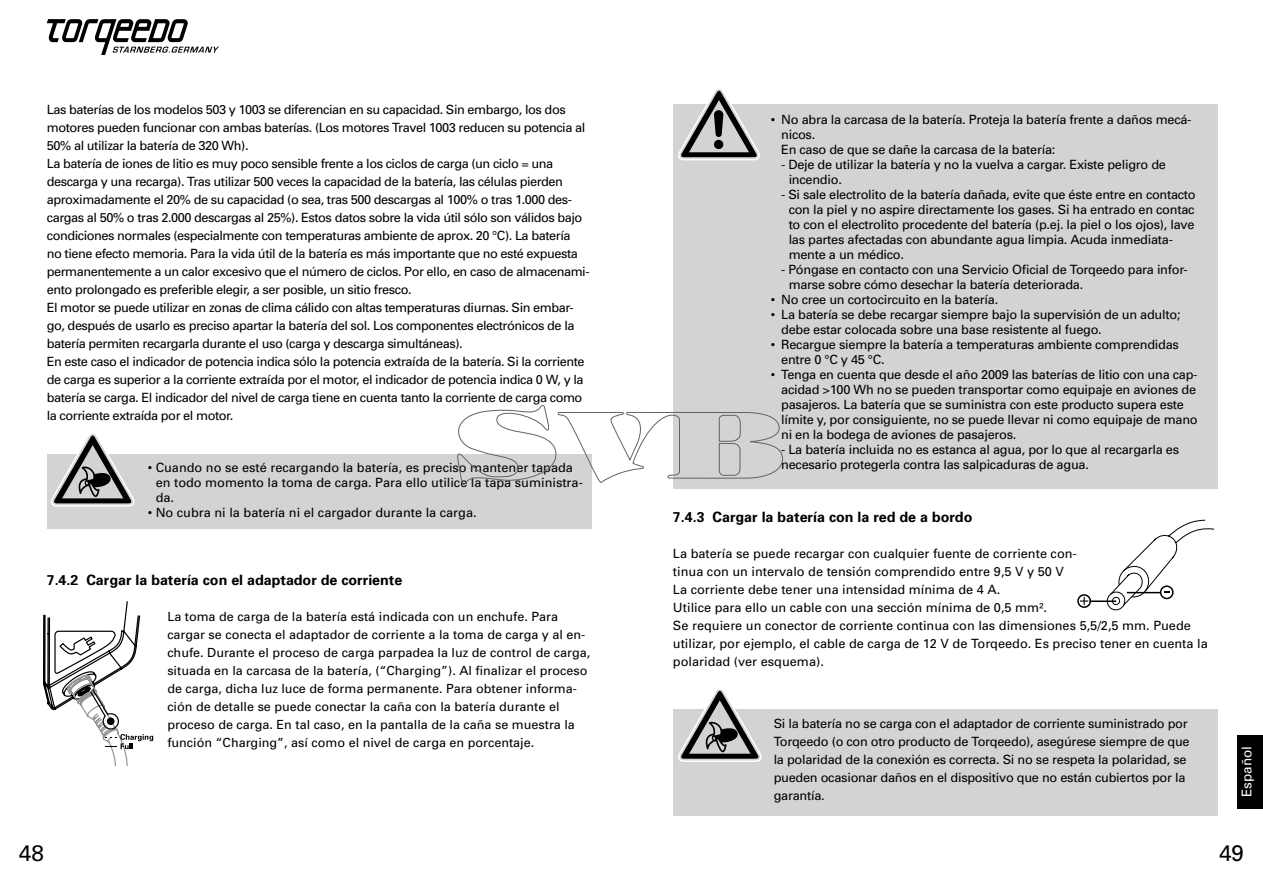
<style>
.page{position:relative;width:1263px;height:893px;background:#fff}
.page>*{position:absolute;margin:0;border:0;box-sizing:border-box;transform-origin:0 0}
.t1{font:22.5px "Univers";color:#000}
.t2{font:700 14.25px "Univers";color:#000}
.t3{font:13.5px "Univers";color:#fff}
.t4{font:12.75px/18px "Univers";letter-spacing:-.02em;color:#000}
.t5{font:12.75px/18px "Univers";color:#000}
.t6{font:12.6px/18px "Univers";color:#000}
</style>
<div class="page">
<svg style="left:47px;top:19px;width:172px;height:36px"></svg>
<div style="left:1237px;top:735px;width:26px;height:73px;background:#000"></div>
<svg style="left:43px;top:601px;width:110px;height:164px"></svg>
<div style="left:47px;top:455px;width:544px;height:74px;background:#d1d3d4"></div>
<svg style="left:50px;top:434px;width:87px;height:73px"></svg>
<div style="left:673px;top:104px;width:544px;height:384px;background:#d1d3d4"></div>
<svg style="left:678px;top:89px;width:82px;height:72px"></svg>
<div style="left:673px;top:710px;width:544px;height:106px;background:#d1d3d4"></div>
<svg style="left:677px;top:689px;width:87px;height:73px"></svg>
<div style="left:1077px;top:594px;width:14px;height:14px;border:2px solid #000;border-radius:50%"></div>
<svg style="left:1080px;top:597px;width:8px;height:8px"></svg>
<svg style="left:1106px;top:519px;width:108px;height:92px"></svg>
<hr style="left:1089px;top:600px;width:27px;height:2px;background:#000">
<hr style="left:1127px;top:592px;width:33px;height:1px;background:#000">
<svg style="left:450px;top:405px;width:333px;height:82px"></svg>
<p class="t4" style="left:47px;top:100px;width:544px">Las baterías de los modelos 503 y 1003 se diferencian en su capacidad. Sin embargo, los dos motores pueden funcionar con ambas baterías. (Los motores Travel 1003 reducen su potencia al 50% al utilizar la batería de 320 Wh).<br>La batería de iones de litio es muy poco sensible frente a los ciclos de carga (un ciclo = una descarga y una recarga). Tras utilizar 500 veces la capacidad de la batería, las células pierden aproximadamente el 20% de su capacidad (o sea, tras 500 descargas al 100% o tras 1.000 des&shy;cargas al 50% o tras 2.000 descargas al 25%). Estos datos sobre la vida útil sólo son válidos bajo condiciones normales (especialmente con temperaturas ambiente de aprox. 20 °C). La batería<br>no tiene efecto memoria. Para la vida útil de la batería es más importante que no esté expuesta permanentemente a un calor excesivo que el número de ciclos. Por ello, en caso de almacenami&shy;ento prolongado es preferible elegir, a ser posible, un sitio fresco.<br>El motor se puede utilizar en zonas de clima cálido con altas temperaturas diurnas. Sin embar&shy;go, después de usarlo es preciso apartar la batería del sol. Los componentes electrónicos de la batería permiten recargarla durante el uso (carga y descarga simultáneas).<br>En este caso el indicador de potencia indica sólo la potencia extraída de la batería. Si la corriente de carga es superior a la corriente extraída por el motor, el indicador de potencia indica 0 W, y la batería se carga. El indicador del nivel de carga tiene en cuenta tanto la corriente de carga como la corriente extraída por el motor.</p>
<p class="t5" style="left:156px;top:460px;width:429px;line-height:15px;text-indent:-8px">• Cuando no se esté recargando la batería, es preciso mantener tapada en todo momento la toma de carga. Para ello utilice la tapa suministra&shy;da.</p>
<p class="t5" style="left:148px;top:504px;width:330px">• No cubra ni la batería ni el cargador durante la carga.</p>
<p class="t2" style="left:47px;top:571px;width:357px">7.4.2 Cargar la batería con el adaptador de corriente</p>
<p class="t6" style="left:167px;top:608px;width:424px">La toma de carga de la batería está indicada con un enchufe. Para cargar se conecta el adaptador de corriente a la toma de carga y al en&shy;chufe. Durante el proceso de carga parpadea la luz de control de carga, situada en la carcasa de la batería, (“Charging”). Al finalizar el proceso de carga, dicha luz luce de forma permanente. Para obtener informa&shy;ción de detalle se puede conectar la caña con la batería durante el proceso de carga. En tal caso, en la pantalla de la caña se muestra la función “Charging”, así como el nivel de carga en porcentaje.</p>
<p class="t4" style="left:781px;top:112px;width:412px;line-height:15px;text-indent:-11px">• No abra la carcasa de la batería. Proteja la batería frente a daños mecá&shy;nicos.<br>En caso de que se dañe la carcasa de la batería:</p>
<p class="t4" style="left:789px;top:157px;width:379px;line-height:15px;text-indent:-7px">- Deje de utilizar la batería y no la vuelva a cargar. Existe peligro de incendio.</p>
<p class="t4" style="left:789px;top:187px;width:408px;line-height:15px;text-indent:-7px">- Si sale electrolito de la batería dañada, evite que éste entre en contacto con la piel y no aspire directamente los gases. Si ha entrado en contac to con el electrolito procedente del batería (p.ej. la piel o los ojos), lave las partes afectadas con abundante agua limpia. Acuda inmediata&shy;mente a un médico.</p>
<p class="t4" style="left:789px;top:262px;width:401px;line-height:15px;text-indent:-7px">- Póngase en contacto con una Servicio Oficial de Torqeedo para infor&shy;marse sobre cómo desechar la batería deteriorada.</p>
<p class="t4" style="left:771px;top:290px;width:229px">• No cree un cortocircuito en la batería.</p>
<p class="t4" style="left:781px;top:307px;width:401px;line-height:15px;text-indent:-11px">• La batería se debe recargar siempre bajo la supervisión de un adulto; debe estar colocada sobre una base resistente al fuego.</p>
<p class="t4" style="left:781px;top:337px;width:399px;line-height:15px;text-indent:-11px">• Recargue siempre la batería a temperaturas ambiente comprendidas entre 0 °C y 45 °C.</p>
<p class="t4" style="left:781px;top:367px;width:418px;line-height:15px;text-indent:-11px">• Tenga en cuenta que desde el año 2009 las baterías de litio con una cap&shy;acidad &gt;100 Wh no se pueden transportar como equipaje en aviones de pasajeros. La batería que se suministra con este producto supera este límite y, por consiguiente, no se puede llevar ni como equipaje de mano ni en la bodega de aviones de pasajeros.</p>
<p class="t4" style="left:781px;top:442px;width:399px;line-height:15px">- La batería incluida no es estanca al agua, por lo que al recargarla es necesario protegerla contra las salpicaduras de agua.</p>
<p class="t2" style="left:673px;top:508px;width:301px">7.4.3 Cargar la batería con la red de a bordo</p>
<p class="t5" style="left:673px;top:544px;width:536px">La batería se puede recargar con cualquier fuente de corriente con-<br>tinua con un intervalo de tensión comprendido entre 9,5 V y 50 V<br>La corriente debe tener una intensidad mínima de 4 A.<br>Utilice para ello un cable con una sección mínima de 0,5 mm².<br>Se requiere un conector de corriente continua con las dimensiones 5,5/2,5 mm. Puede utilizar, por ejemplo, el cable de carga de 12 V de Torqeedo. Es preciso tener en cuenta la polaridad (ver esquema).</p>
<p class="t4" style="left:774px;top:715px;width:417px">Si la batería no se carga con el adaptador de corriente suministrado por Torqeedo (o con otro producto de Torqeedo), asegúrese siempre de que la polaridad de la conexión es correcta. Si no se respeta la polaridad, se pueden ocasionar daños en el dispositivo que no están cubiertos por la garantía.</p>
<p class="t3" style="left:1239px;top:797px;width:53px;rotate:-90deg">Español</p>
<h1 class="t1" style="left:19px;top:840px;width:27px">48</h1>
<h1 class="t1" style="left:1219px;top:840px;width:27px">49</h1>
</div>
